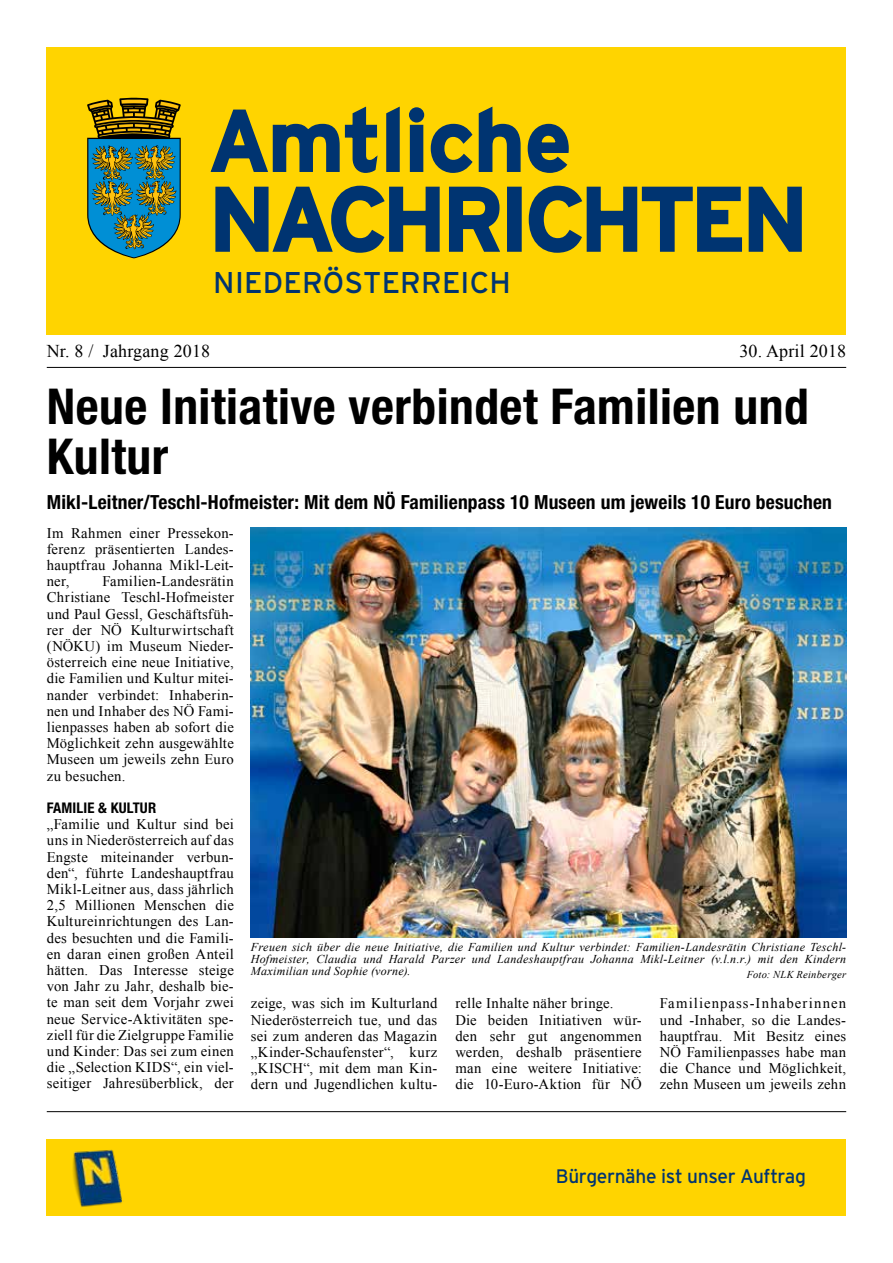
<style>
.page{position:relative;width:893px;height:1263px;background:#fff}
.page>*{position:absolute;margin:0;border:0;box-sizing:border-box;transform-origin:0 0}
.t1{font:700 90px "Interstate";letter-spacing:-.055em;color:#003471}
.t2{font:700 87px "Interstate";letter-spacing:-.01em;color:#003471;scale:.95 1}
.t3{font:700 condensed 49.5px/49.5px "Helvetica Neue LT Pro";letter-spacing:.01em;color:#000}
.t4{font:30px "Interstate";letter-spacing:.005em;color:#003471}
.t5{font:700 condensed 19.5px "Helvetica Neue LT Pro";letter-spacing:.01em;color:#000}
.t6{font:19.5px "Interstate";letter-spacing:-.02em;color:#003471}
.t7{font:18px "Times New Roman";letter-spacing:.01em;color:#000}
.t8{font:14.7px/16.2px "Times New Roman";letter-spacing:.02em;color:#000;text-align:justify}
.t9{font:700 condensed 14.7px "Helvetica Neue LT Pro";letter-spacing:.01em;color:#000}
.t10{font:italic 12px/12px "Times New Roman";letter-spacing:.025em;color:#000;text-align:justify}
.t11{font:italic 10.5px "Times New Roman";letter-spacing:.025em;color:#000}
</style>
<div class="page">
<hr style="left:47px;top:367px;width:799px;height:1px;background:#000">
<hr style="left:47px;top:1111px;width:799px;height:1px;background:#000">
<div style="left:47px;top:47px;width:799px;height:287px;background:#ffd400"></div>
<div style="left:47px;top:1140px;width:799px;height:76px;background:#ffd400"></div>
<svg style="left:210px;top:106px;width:168px;height:67px"></svg>
<svg style="left:386px;top:106px;width:14px;height:66px"></svg>
<svg style="left:409px;top:106px;width:112px;height:67px"></svg>
<svg style="left:527px;top:123px;width:42px;height:50px"></svg>
<svg style="left:215px;top:185px;width:225px;height:68px"></svg>
<svg style="left:449px;top:186px;width:51px;height:66px"></svg>
<div style="left:507px;top:187px;width:15px;height:65px;border:2px solid #003471"></div>
<svg style="left:528px;top:185px;width:274px;height:68px"></svg>
<svg style="left:87px;top:98px;width:94px;height:160px;background:#587e57"></svg>
<img style="left:72px;top:1149px;width:51px;height:58px">
<img style="left:251px;top:527px;width:595px;height:411px">
<h2 class="t2" style="left:208px;top:92px;width:384px">Amtliche</h2>
<h1 class="t1" style="left:208px;top:169px;width:602px">NACHRICHTEN</h1>
<h3 class="t4" style="left:213px;top:265px;width:299px">NIEDERÖSTERREICH</h3>
<p class="t7" style="left:47px;top:339px;width:165px">Nr. 8 / Jahrgang 2018</p>
<p class="t7" style="left:739px;top:339px;width:108px">30. April 2018</p>
<h3 class="t3" style="left:47px;top:381px;width:763px">Neue Initiative verbindet Familien und<br>Kultur</h3>
<h3 class="t5" style="left:47px;top:490px;width:787px">Mikl-Leitner/Teschl-Hofmeister: Mit dem NÖ Familienpass 10 Museen um jeweils 10 Euro besuchen</h3>
<p class="t8" style="left:47px;top:524px;width:189px">Im Rahmen einer Pressekon&shy;ferenz präsentierten Landes&shy;hauptfrau Johanna Mikl-Leit&shy;ner,</p>
<p class="t8" style="left:47px;top:573px;width:189px;text-indent:56px">Familien-Landesrätin Christiane Teschl-Hofmeister und Paul Gessl, Geschäftsfüh&shy;rer der NÖ Kulturwirtschaft (NÖKU) im Museum Nieder&shy;österreich eine neue Initiative, die Familien und Kultur mitei&shy;nander verbindet: Inhaberin&shy;nen und Inhaber des NÖ Fami&shy;lienpasses haben ab sofort die Möglichkeit zehn ausgewählte Museen um jeweils zehn Euro zu besuchen.</p>
<p class="t9" style="left:47px;top:799px;width:23px">Familie</p>
<p class="t9" style="left:98px;top:799px;width:59px">&amp; Kultur</p>
<p class="t8" style="left:47px;top:816px;width:189px">„Familie und Kultur sind bei uns in Niederösterreich auf das Engste miteinander verbun&shy;den“, führte Landeshauptfrau Mikl-Leitner aus, dass jährlich 2,5 Millionen Menschen die Kultureinrichtungen des Lan&shy;des besuchten und die Famili&shy;en daran einen großen Anteil hätten. Das Interesse steige von Jahr zu Jahr, deshalb bie&shy;te man seit dem Vorjahr zwei neue Service-Aktivitäten spe&shy;ziell für die Zielgruppe Familie und Kinder: Das sei zum einen die „Selection KIDS“, ein viel&shy;seitiger Jahresüberblick, der</p>
<p class="t10" style="left:251px;top:941px;width:597px">Freuen sich über die neue Initiative, die Familien und Kultur verbindet: Familien-Landesrätin Christiane Teschl-Hofmeister, Claudia und Harald Parzer und Landeshauptfrau Johanna Mikl-Leitner (v.l.n.r.) mit den Kindern Maximilian und Sophie (vorne).</p>
<p class="t11" style="left:747px;top:968px;width:101px">Foto: NLK Reinberger</p>
<p class="t8" style="left:251px;top:995px;width:188px">zeige, was sich im Kulturland Niederösterreich tue, und das sei zum anderen das Magazin „Kinder-Schaufenster“, kurz „KISCH“, mit dem man Kin&shy;dern und Jugendlichen kultu-</p>
<p class="t8" style="left:455px;top:995px;width:188px;text-align:left">relle Inhalte näher bringe.<br>Die beiden Initiativen wür&shy;den sehr gut angenommen werden, deshalb präsentiere man eine weitere Initiative: die 10-Euro-Aktion für NÖ</p>
<p class="t8" style="left:660px;top:995px;width:188px">Familienpass-Inhaberinnen und -Inhaber, so die Landes&shy;hauptfrau. Mit Besitz eines NÖ Familienpasses habe man die Chance und Möglichkeit, zehn Museen um jeweils zehn</p>
<h3 class="t6" style="left:556px;top:1165px;width:252px">Bürgernähe ist unser Auftrag</h3>
</div>
